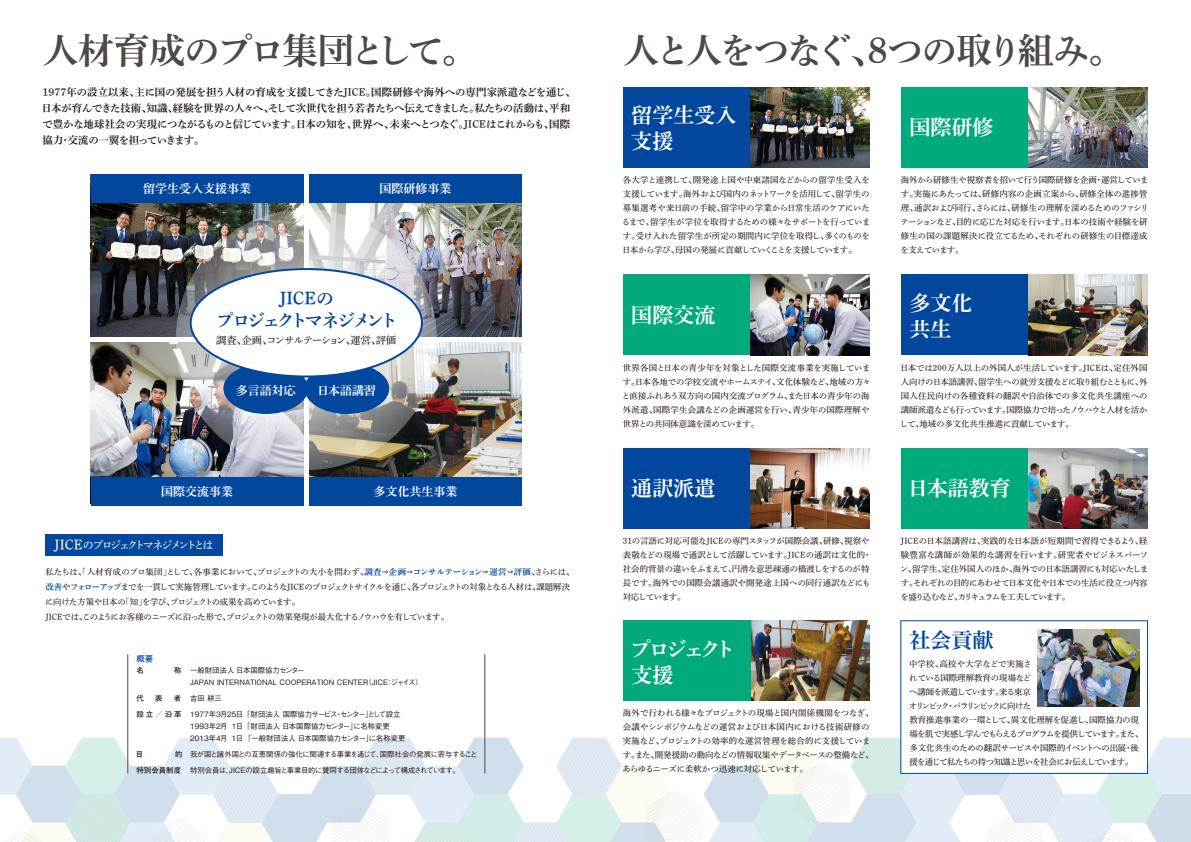
<style>
.page{position:relative;width:1191px;height:842px;background:#fff}
.page>*{position:absolute;margin:0;border:0;box-sizing:border-box;transform-origin:0 0}
.t1{font:36px "Shuei Min Pro B";letter-spacing:-.09em;color:#4f4946}
.t2{font:21px/26px "Shuei Min Pro B";color:#fff}
.t3{font:21px/26px "Shuei Min Pro B";letter-spacing:-.175em;color:#fff}
.t4{font:21px "Shuei Min Pro B";color:#00479d}
.t5{font:17.9px/22.1px "Shuei Min Pro B";letter-spacing:-.145em;color:#00479d;text-align:center}
.t6{font:12px "Shuei Min Pro B";color:#fff}
.t7{font:11px "Shuei Min Pro M";letter-spacing:-.215em;color:#fff}
.t8{font:10.4px/16px "Shuei Min Pro B";letter-spacing:-.025em;color:#221815}
.t9{font:10.2px "Shuei Min Pro M";letter-spacing:-.09em;color:#221815}
.t10{font:8.4px/14px "Shuei Min Pro M";letter-spacing:-.03em;color:#221815;text-align:justify}
.t11{font:8.4px/14px "Shuei Min Pro M";color:#221815}
.t12{font:8.4px/15px "Shuei Min Pro M";letter-spacing:-.065em;color:#221815}
.t13{font:8.4px/14px "Shuei Min Pro M";letter-spacing:-.055em;color:#221815}
.t14{font:8.4px/14px "Shuei Min Pro M";letter-spacing:-.01em;color:#221815}
.t15{font:700 8.4px "Futo Go B101 Pro";color:#00479d}
.t16{font:500 7.4px/16px "Gothic BBB Pro";letter-spacing:-.05em;color:#221815}
.t17{font:500 7.4px/12px "Gothic BBB Pro";color:#221815}
.t18{font:700 7.4px "Futo Go B101 Pro";color:#221815}
.s1{font-size:14px}
.s2{font-family:"Shuei Min Pro B";color:#00479d}
.s3{font-family:"Shuei Min Pro B"}
.s4{font-family:"Futo Go B101 Pro";font-weight:700}
</style>
<div class="page">
<svg style="left:0;top:738px;width:1191px;height:104px"></svg>
<div style="left:900px;top:87px;width:247px;height:80px;background:#00aa7b"></div>
<img style="left:1028px;top:87px;width:119px;height:80px">
<div style="left:623px;top:275px;width:246px;height:80px;background:#00aa7b"></div>
<img style="left:750px;top:275px;width:119px;height:80px">
<div style="left:623px;top:448px;width:246px;height:80px;background:#00479d"></div>
<img style="left:750px;top:448px;width:119px;height:80px">
<div style="left:623px;top:621px;width:246px;height:80px;background:#00aa7b"></div>
<img style="left:752px;top:621px;width:117px;height:80px">
<div style="left:623px;top:87px;width:246px;height:80px;background:#00479d"></div>
<img style="left:750px;top:87px;width:119px;height:80px">
<div style="left:900px;top:275px;width:247px;height:80px;background:#00479d"></div>
<img style="left:1028px;top:275px;width:119px;height:80px">
<div style="left:900px;top:448px;width:247px;height:80px;background:#00aa7b"></div>
<img style="left:1028px;top:448px;width:119px;height:80px">
<div style="left:900px;top:620px;width:247px;height:154px;background:#fff;border:1px solid #00479d"></div>
<div style="left:45px;top:534px;width:177px;height:21px;background:#00479d"></div>
<img style="left:1037px;top:629px;width:102px;height:78px">
<img style="left:91px;top:202px;width:212px;height:135px">
<div style="left:91px;top:174px;width:212px;height:28px;background:#00479d"></div>
<img style="left:309px;top:202px;width:213px;height:135px">
<div style="left:309px;top:174px;width:213px;height:28px;background:#00479d"></div>
<img style="left:91px;top:343px;width:212px;height:134px">
<div style="left:91px;top:477px;width:212px;height:28px;background:#00479d"></div>
<img style="left:309px;top:343px;width:213px;height:134px">
<div style="left:309px;top:477px;width:213px;height:28px;background:#00479d"></div>
<img style="left:176px;top:209px;width:261px;height:261px;border-radius:130px">
<div style="left:223px;top:363px;width:85px;height:51px;background:#00479d;border-radius:50%"></div>
<div style="left:304px;top:363px;width:85px;height:51px;background:#00479d;border-radius:50%"></div>
<div style="left:191px;top:269px;width:231px;height:107px;background:#fff;border-radius:50%"></div>
<hr style="left:127px;top:654px;width:1px;height:119px;background:#4f4946">
<hr style="left:484px;top:654px;width:1px;height:119px;background:#4f4946">
<h1 class="t1" style="left:42px;top:24px;width:437px">人材育成のプロ集団として。</h1>
<h1 class="t1" style="left:623px;top:24px;width:503px">人と人をつなぐ、８つの取り組み。</h1>
<p class="t8" style="left:42px;top:84px;width:535px">1977年の設立以来、主に国の発展を担う人材の育成を支援してきたJICE。国際研修や海外への専門家派遣などを通じ、日本が育んできた技術、知識、経験を世界の人々へ、そして次世代を担う若者たちへ伝えてきました。私たちの活動は、平和で豊かな地球社会の実現につながるものと信じています。日本の知を、世界へ、未来へとつなぐ。JICEはこれからも、国際協力・交流の一翼を担っていきます。</p>
<p class="t14" style="left:900px;top:172px;width:250px">海外から研修生や視察者を招いて行う国際研修を企画・運営しています。実施にあたっては、研修内容の企画立案から、研修全体の進捗管理、通訳および同行、さらには、研修生の理解を深めるためのファシリテーションなど、目的に応じた対応を行います。日本の技術や経験を研修生の国の課題解決に役立てるため、それぞれの研修生の目標達成を支えています。</p>
<h2 class="t2" style="left:631px;top:101px;width:106px">留学生受入支援</h2>
<h2 class="t2" style="left:909px;top:113px;width:85px">国際研修</h2>
<p class="t10" style="left:622px;top:172px;width:250px">各大学と連携して、開発途上国や中東諸国などからの留学生受入を支援しています。海外および国内のネットワークを活用して、留学生の募集選考や来日前の手続、留学中の学業から日常生活のケアにいたるまで、留学生が学位を取得するための様々なサポートを行っています。受け入れた留学生が所定の期間内に学位を取得し、多くのものを日本から学び、母国の発展に貢献していくことを支援しています。</p>
<h3 class="t6" style="left:143px;top:180px;width:109px">留学生受入支援事業</h3>
<h3 class="t6" style="left:379px;top:180px;width:73px">国際研修事業</h3>
<h3 class="t5" style="left:216px;top:286px;width:183px">JICEの<br>プロジェクトマネジメント</h3>
<p class="t9" style="left:216px;top:333px;width:182px">調査、企画、コンサルテーション、運営、評価</p>
<h3 class="t6" style="left:236px;top:382px;width:61px">多言語対応</h3>
<h3 class="t6" style="left:317px;top:382px;width:60px">日本語講習</h3>
<h3 class="t6" style="left:161px;top:483px;width:73px">国際交流事業</h3>
<h3 class="t6" style="left:373px;top:483px;width:85px">多文化共生事業</h3>
<h3 class="t7" style="left:54px;top:537px;width:161px"><span class="s1">JICE</span> のプロジェクトマネジメントとは</h3>
<p class="t12" style="left:45px;top:564px;width:530px">私たちは、「人材育成のプロ集団」として、各事業において、プロジェクトの大小を問わず、<span class="s2">調査</span><span class="s3">⇒</span><span class="s2">企画</span><span class="s3">⇒</span><span class="s2">コンサルテーション</span><span class="s3">⇒</span><span class="s2">運営</span><span class="s3">⇒</span><span class="s2">評価</span>、さらには、<span class="s2">改善</span>や<span class="s2">フォローアップ</span>までを一貫して実施管理しています。このようなJICEのプロジェクトサイクルを通じ、各プロジェクトの対象となる人材は、課題解決に向けた方策や日本の「知」を学び、プロジェクトの成果を高めています。<br>JICEでは、このようにお客様のニーズに沿った形で、プロジェクトの効果発現が最大化するノウハウを有しています。</p>
<p class="t15" style="left:136px;top:652px;width:18px">概要</p>
<p class="t17" style="left:190px;top:663px;width:234px;text-indent:-54px"><span class="s4">名　　　　称</span> 一般財団法人 日本国際協力センター<br>JAPAN INTERNATIONAL COOPERATION CENTER（JICE：ジャイス）</p>
<p class="t18" style="left:136px;top:692px;width:9px">代</p>
<p class="t18" style="left:155px;top:692px;width:9px">表</p>
<p class="t16" style="left:136px;top:689px;width:266px;text-indent:38px"><span class="s4">者</span> 吉田 耕三<br><span class="s4">設立／沿革</span> 1977年３月25日 「財団法人 国際協力サービス・センター」として設立</p>
<p class="t17" style="left:190px;top:719px;width:217px">1993年２月 1日 「財団法人 日本国際協力センター」に名称変更<br>2013年4月 1日 「一般財団法人 日本国際協力センター」に名称変更</p>
<p class="t16" style="left:136px;top:745px;width:343px"><span class="s4">目　　　　的</span> 我が国と諸外国との互恵関係の強化に関連する事業を通じて、国際社会の発展に寄与すること<span class="s4">特別会員制度</span> 特別会員は、JICEの設立趣旨と事業目的に賛同する団体などによって構成されています。</p>
<h2 class="t2" style="left:631px;top:301px;width:85px">国際交流</h2>
<p class="t11" style="left:622px;top:360px;width:250px">世界各国と日本の青少年を対象とした国際交流事業を実施しています。日本各地での学校交流やホームステイ、文化体験など、地域の方々と直接ふれあう双方向の国内交流プログラム、また日本の青少年の海外派遣、国際学生会議などの企画運営を行い、青少年の国際理解や世界との共同体意識を深めています。</p>
<h2 class="t2" style="left:631px;top:474px;width:85px">通訳派遣</h2>
<p class="t11" style="left:623px;top:533px;width:250px">31の言語に対応可能なJICEの専門スタッフが国際会議、研修、視察や表敬などの現場で通訳として活躍しています。JICEの通訳は文化的・社会的背景の違いをふまえて、円滑な意思疎通の橋渡しをするのが特長です。海外での国際会議通訳や開発途上国への同行通訳などにも対応しています。</p>
<h2 class="t3" style="left:630px;top:635px;width:107px">プロジェクト支援</h2>
<p class="t10" style="left:622px;top:706px;width:253px;text-align:left">海外で行われる様々なプロジェクトの現場と国内関係機関をつなぎ、会議やシンポジウムなどの運営および日本国内における技術研修の実施など、プロジェクトの効率的な運営管理を総合的に支援しています。また、開発援助の動向などの情報収集やデータベースの整備など、あらゆるニーズに柔軟かつ迅速に対応しています。</p>
<h2 class="t2" style="left:909px;top:289px;width:64px">多文化共生</h2>
<p class="t10" style="left:900px;top:360px;width:249px">日本では200万人以上の外国人が生活しています。JICEは、定住外国人向けの日本語講習、留学生への就労支援などに取り組むとともに、外国人住民向けの各種資料の翻訳や自治体での多文化共生講座への講師派遣なども行っています。国際協力で培ったノウハウと人材を活かして、地域の多文化共生推進に貢献しています。</p>
<h2 class="t2" style="left:907px;top:474px;width:105px">日本語教育</h2>
<p class="t10" style="left:900px;top:533px;width:250px">JICEの日本語講習は、実践的な日本語が短期間で習得できるよう、経験豊富な講師が効果的な講習を行います。研究者やビジネスパーソン、留学生、定住外国人のほか、海外での日本語講習にも対応いたします。それぞれの目的にあわせて日本文化や日本での生活に役立つ内容を盛り込むなど、カリキュラムを工夫しています。</p>
<h2 class="t4" style="left:909px;top:624px;width:85px">社会貢献</h2>
<p class="t13" style="left:909px;top:656px;width:236px">中学校、高校や大学などで実施さ<br>れている国際理解教育の現場など<br>へ講師を派遣しています。来る東京<br>オリンピック・パラリンピックに向けた<br>教育推進事業の一環として、異文化理解を促進し、国際協力の現場を肌で実感し学んでもらえるプログラムを提供しています。また、多文化共生のための翻訳サービスや国際的イベントへの出展・後援を通じて私たちの持つ知識と思いを社会にお伝えしています。</p>
</div>
